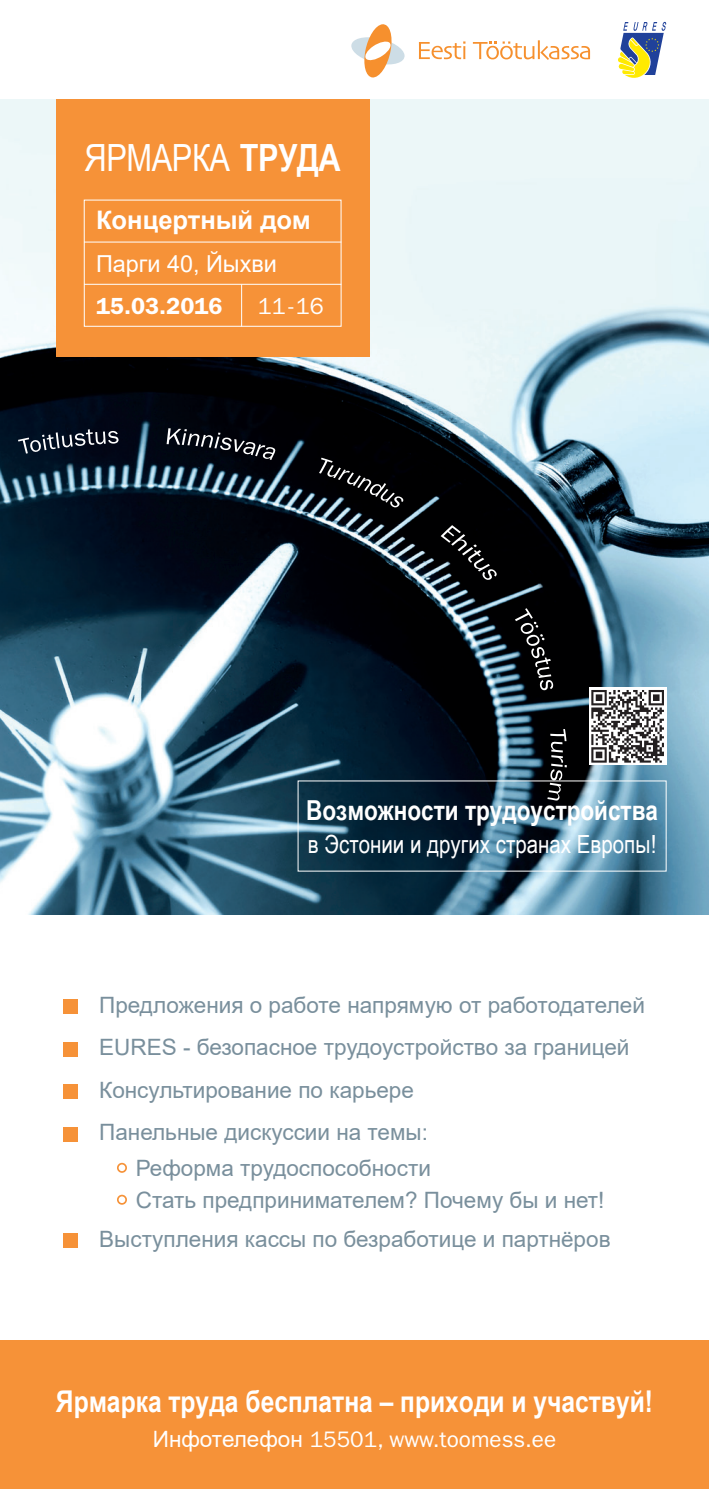
<style>
.page{position:relative;width:709px;height:1489px;background:#fff}
.page>*{position:absolute;margin:0;border:0;box-sizing:border-box;transform-origin:0 0}
.t1{font:37.5px "Arial Narrow";letter-spacing:-.01em;color:#fff}
.Rus{font:700 30px "Arial Narrow";color:#fff}
.t2{font:700 27.5px "Arial Narrow";color:#fff}
.t3{font:700 25.5px "Arial";color:#fff}
.t4{font:25px "Arial Narrow";color:#fff}
.t5{font:23.5px "Arial";color:#fff}
.t6{font:600 23.5px "ITC Franklin Gothic Std";color:#fff}
.t7{font:23.5px "ITC Franklin Gothic Std";color:#fff}
.Rus-2{font:22.5px "Arial";color:#798f9c}
.t8{font:22.5px "ITC Franklin Gothic Std";color:#fff}
.s1{font-weight:700}
.s2{font-family:"Arial"}
</style>
<div class="page">
<img style="left:0;top:99px;width:709px;height:815px">
<svg style="left:18px;top:428px;width:549px;height:372px;background:#2c3e4a"></svg>
<svg style="left:419px;top:41px;width:46px;height:18px"></svg>
<svg style="left:473px;top:40px;width:117px;height:20px"></svg>
<svg style="left:351px;top:24px;width:54px;height:54px"></svg>
<svg style="left:618px;top:22px;width:48px;height:56px"></svg>
<div style="left:56px;top:99px;width:313px;height:258px;background:#f69238"></div>
<div style="left:589px;top:687px;width:77px;height:77px;background:#fff"></div>
<svg style="left:591px;top:690px;width:73px;height:72px"></svg>
<div style="left:0;top:1339px;width:709px;height:149px;background:#f69238"></div>
<div style="left:64px;top:999px;width:14px;height:14px;background:#f69238"></div>
<div style="left:64px;top:1042px;width:14px;height:14px;background:#f69238"></div>
<div style="left:64px;top:1084px;width:14px;height:14px;background:#f69238"></div>
<div style="left:117px;top:1162px;width:10px;height:10px;border:2px solid #f69238;border-radius:50%"></div>
<hr style="left:84px;top:242px;width:257px;height:1px;background:#fff">
<hr style="left:84px;top:284px;width:257px;height:1px;background:#fff">
<hr style="left:241px;top:284px;width:1px;height:42px;background:#fff">
<div style="left:64px;top:1127px;width:14px;height:14px;background:#f69238"></div>
<div style="left:117px;top:1194px;width:10px;height:10px;border:2px solid #f69238;border-radius:50%"></div>
<div style="left:64px;top:1233px;width:14px;height:14px;background:#f69238"></div>
<p class="t1" style="left:85px;top:130px;width:258px">ЯРМАРКА <span class="s1">ТРУДА</span></p>
<p class="t3" style="left:96px;top:202px;width:216px">Концертный дом</p>
<p class="t5" style="left:96px;top:247px;width:182px">Парги 40, Йыхви</p>
<p class="t6" style="left:96px;top:292px;width:128px">15.03.2016</p>
<p class="t7" style="left:258px;top:293px;width:67px">11-16</p>
<p class="t2" style="left:306px;top:789px;width:353px">Возможности трудоустройства</p>
<p class="t4" style="left:308px;top:825px;width:350px">в Эстонии и других странах Европы!</p>
<p class="Rus-2" style="left:99px;top:989px;width:547px">Предложения о работе напрямую от работодателей</p>
<p class="Rus-2" style="left:99px;top:1031px;width:532px">EURES - безопасное трудоустройство за границей</p>
<p class="Rus-2" style="left:99px;top:1074px;width:316px">Консультирование по карьере</p>
<p class="Rus-2" style="left:99px;top:1116px;width:330px">Панельные дискуссии на темы:</p>
<p class="Rus-2" style="left:136px;top:1152px;width:296px">Реформа трудоспособности</p>
<p class="Rus-2" style="left:136px;top:1184px;width:470px">Стать предпринимателем? Почему бы и нет!</p>
<p class="Rus-2" style="left:99px;top:1223px;width:513px">Выступления кассы по безработице и партнёров</p>
<p class="Rus" style="left:56px;top:1378px;width:598px">Ярмарка труда бесплатна – приходи и участвуй!</p>
<p class="t8" style="left:153px;top:1425px;width:405px"><span class="s2">Инфотелефон</span> 15501, www.toomess.ee</p>
</div>
